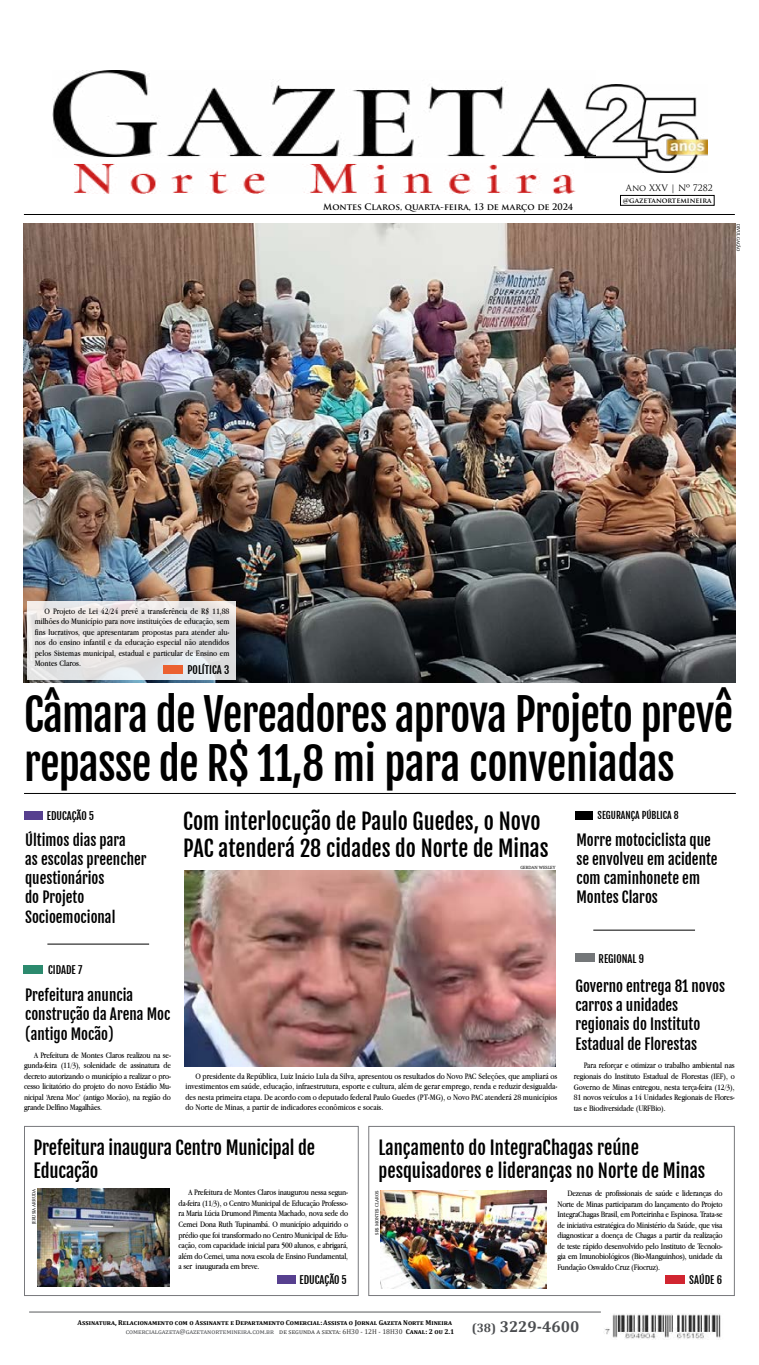
<style>
.page{position:relative;width:759px;height:1365px;background:#fff}
.page>*{position:absolute;margin:0;border:0;box-sizing:border-box;transform-origin:0 0}
.t1{font:43.75px/48.1px "Fjalla One";letter-spacing:-.02em;color:#000}
.t2{font:21.88px/27.1px "Fjalla One";color:#000}
.t3{font:18.38px/23.6px "Fjalla One";color:#000}
.t4{font:700 15.75px "Cambria";color:#4b4d50}
.t5{font:14.88px/19.2px "Fjalla One";color:#000}
.t6{font:700 12.25px "Cambria";color:#4b4d50}
.t7{font:10.5px "Fjalla One";color:#000}
.t8{font:9.62px "Fjalla One";color:#000}
.t9{font:8.75px/10.5px "Apple Garamond";letter-spacing:-.02em;color:#000;text-align:justify}
.t10{font:8.75px/10.5px "Apple Garamond";color:#000;text-align:right}
.t11{font:700 8.75px "Trajan Pro";color:#000}
.t12{font:8.75px "Trajan Pro";color:#000}
.t13{font:700 7px "Cambria";color:#000}
.t14{font:7px "Cambria";color:#333}
.t15{font:7px "Cambria";color:#4b4d50}
.t16{font:700 7px "Trajan Pro";color:#000}
.t17{font:4.38px "Andada";color:#000}
.s1{font-weight:700;color:#000}
</style>
<div class="page">
<hr style="left:29px;top:1311px;width:572px;height:1px;background:#58595b">
<img style="left:53px;top:70px;width:532px;height:124px">
<img style="left:585px;top:84px;width:122px;height:88px">
<div style="left:665px;top:1274px;width:19px;height:9px;background:#d12530"></div>
<div style="left:620px;top:195px;width:94px;height:10px;border:1px solid #000"></div>
<hr style="left:24px;top:214px;width:711px;height:1px;background:#000">
<img style="left:605px;top:1314px;width:116px;height:24px">
<hr style="left:24px;top:793px;width:712px;height:1px;background:#000">
<hr style="left:47px;top:943px;width:102px;height:1px;background:#000">
<div style="left:575px;top:953px;width:20px;height:9px;background:#747779"></div>
<div style="left:575px;top:810px;width:18px;height:9px;background:#000"></div>
<div style="left:24px;top:964px;width:19px;height:9px;background:#2c8a6e"></div>
<div style="left:368px;top:1125px;width:367px;height:170px;border:1px solid #78797d"></div>
<div style="left:24px;top:1125px;width:335px;height:170px;border:1px solid #78797d"></div>
<img style="left:380px;top:1190px;width:166px;height:98px">
<img style="left:37px;top:1188px;width:133px;height:98px">
<img style="left:24px;top:223px;width:711px;height:459px">
<div style="left:277px;top:1274px;width:18px;height:9px;background:#57408f"></div>
<div style="left:24px;top:810px;width:19px;height:9px;background:#57408f"></div>
<svg style="left:27px;top:600px;width:209px;height:79px;background:#e5e3e3"></svg>
<div style="left:163px;top:665px;width:20px;height:8px;background:#eb6130"></div>
<img style="left:185px;top:870px;width:371px;height:196px">
<hr style="left:593px;top:929px;width:102px;height:1px;background:#000">
<p class="t11" style="left:323px;top:201px;width:251px">Montes Claros, quarta-feira, 13 de março de 2024</p>
<p class="t12" style="left:626px;top:182px;width:89px">Ano XXV | Nº 7282</p>
<p class="t16" style="left:623px;top:196px;width:90px">@gazetanortemineira</p>
<p class="t17" style="left:741px;top:223px;width:30px;rotate:90deg">DIVULGAÇÃO</p>
<p class="t10" style="left:35px;top:605px;width:196px">O Projeto de Lei 42/24 prevê a transferência de $R 11,88 milhões do Município para nove instituições de educação, sem</p>
<p class="t10" style="left:35px;top:637px;width:196px">nos do ensino infantil e da educação especial não atendidos</p>
<p class="t10" style="left:35px;top:626px;width:196px">fins lucrativos, que apresentaram propostas para atender alu-</p>
<p class="t10" style="left:35px;top:647px;width:196px">pelos Sistemas municipal, estadual e particular de Ensino em</p>
<p class="t7" style="left:188px;top:663px;width:43px">POLÍTICA 3</p>
<p class="t10" style="left:35px;top:658px;width:48px">Montes Claros.</p>
<h1 class="t1" style="left:24px;top:691px;width:711px">Câmara de Vereadores aprova Projeto prevê repasse de $R 11,8 mi para conveniadas</h1>
<p class="t7" style="left:47px;top:809px;width:49px">EDUCAÇÃO 5</p>
<h3 class="t5" style="left:25px;top:830px;width:123px">Últimos dias para<br>as escolas preencher questionários<br>do Projeto<br>Socioemocional</h3>
<h2 class="t2" style="left:183px;top:807px;width:367px">Com interlocução de Paulo Guedes o, Novo<br>PAC atenderá 28 cidades do Norte de Minas</h2>
<p class="t17" style="left:520px;top:864px;width:37px">GERDAN WESLEY</p>
<p class="t7" style="left:48px;top:963px;width:36px">CIDADE 7</p>
<h3 class="t5" style="left:25px;top:985px;width:147px">Prefeitura anuncia construção da Arena Moc (antigo Mocão(</h3>
<p class="t9" style="left:34px;top:1049px;width:138px">A Prefeitura de Montes Claros realizou na se-</p>
<p class="t9" style="left:24px;top:1091px;width:148px">nicipal ‘Arena Moc’ (antigo Mocão ,) na região do</p>
<p class="t9" style="left:24px;top:1060px;width:148px">gunda-feira (11/3 ,) solenidade de assinatura de</p>
<p class="t9" style="left:24px;top:1070px;width:148px">decreto autorizando o município a realizar o pro-</p>
<p class="t9" style="left:24px;top:1102px;width:79px">grande Delfino Magalhães.</p>
<p class="t9" style="left:24px;top:1081px;width:148px">cesso licitatório do projeto do novo Estádio Mu-</p>
<p class="t10" style="left:195px;top:1070px;width:363px">O presidente da República, Luiz Inácio Lula da Silva, apresentou os resultados do Novo PAC Seleções, que ampliará os</p>
<p class="t10" style="left:186px;top:1091px;width:373px">des nesta primeira etapa. De acordo com o deputado federal Paulo Guedes (PT-MG o,) Novo PAC atenderá 28 municípios</p>
<p class="t10" style="left:186px;top:1080px;width:373px">investimentos em saúde, educação, infraestrutura, esporte e cultura, além de gerar emprego, renda e reduzir desigualda-</p>
<p class="t10" style="left:186px;top:1101px;width:199px">do Norte de Minas a, partir de indicadores econômicos e socais.</p>
<p class="t8" style="left:598px;top:809px;width:83px">SEGURANÇA PÚBLICA 8</p>
<h3 class="t5" style="left:576px;top:830px;width:143px">Morre motociclista que se envolveu em acidente com caminhonete em<br>Montes Claros</h3>
<p class="t7" style="left:599px;top:951px;width:47px">REGIONAL 9</p>
<h3 class="t5" style="left:575px;top:976px;width:151px">Governo entrega 81 novos carros a unidades regionais do Instituto<br>Estadual de Florestas</h3>
<p class="t9" style="left:574px;top:1060px;width:163px;text-indent:10px">Para reforçar e otimizar o trabalho ambiental nas regionais do Instituto Estadual de Florestas (IEF o,)<br>Governo de Minas entregou, nesta terça-feira )12/3 ,(</p>
<p class="t9" style="left:574px;top:1102px;width:94px">tas e Biodiversidade (URFBio .(</p>
<p class="t9" style="left:574px;top:1091px;width:163px">81 novos veículos a 14 Unidades Regionais de Flores-</p>
<h3 class="t3" style="left:33px;top:1135px;width:283px">Prefeitura inaugura Centro Municipal de<br>Educação</h3>
<p class="t17" style="left:32px;top:1224px;width:37px;rotate:-90deg">JERUSIA ARRUDA</p>
<p class="t9" style="left:188px;top:1187px;width:161px">A Prefeitura de Montes Claros inaugurou nessa segun-</p>
<p class="t9" style="left:179px;top:1218px;width:171px">Cemei Dona Ruth Tupinambá O. município adquirido o</p>
<p class="t9" style="left:179px;top:1239px;width:171px">cação, com capacidade inicial para 500 alunos e, abrigará,</p>
<p class="t9" style="left:179px;top:1197px;width:171px">da-feira (11/3 o,) Centro Municipal de Educação Professo-</p>
<p class="t9" style="left:179px;top:1208px;width:171px">ra Maria Lúcia Drumond Pimenta Machado, nova sede do</p>
<p class="t9" style="left:179px;top:1229px;width:171px">prédio que foi transformado no Centro Municipal de Edu-</p>
<p class="t9" style="left:179px;top:1250px;width:171px">além do Cemei, uma nova escola de Ensino Fundamental, a ser inaugurada em breve.</p>
<p class="t7" style="left:299px;top:1273px;width:49px">EDUCAÇÃO 5</p>
<h3 class="t3" style="left:379px;top:1135px;width:328px">Lançamento do IntegraChagas reúne pesquisadores e lideranças no Norte de Minas</h3>
<p class="t17" style="left:374px;top:1234px;width:46px;rotate:-90deg">SRS MONTES CLAROS</p>
<p class="t9" style="left:557px;top:1187px;width:167px;text-indent:10px">Dezenas de profissionais de saúde e lideranças do Norte de Minas participaram do lançamento do Projeto IntegraChagas Brasil em, Porteirinha e Espinosa. Trata s e&shy;de iniciativa estratégica do Ministério da Saúde, que visa diagnosticar a doença de Chagas a partir da realização</p>
<p class="t9" style="left:557px;top:1250px;width:167px">gia em Imunobiológicos (Bio-Manguinhos ,) unidade da</p>
<p class="t9" style="left:557px;top:1240px;width:167px">de teste rápido desenvolvido pelo Instituto de Tecnolo-</p>
<p class="t9" style="left:557px;top:1261px;width:104px">Fundação Oswaldo Cruz (Fiocruz .(</p>
<p class="t7" style="left:689px;top:1273px;width:34px">SAÚDE 6</p>
<p class="t13" style="left:78px;top:1317px;width:376px">Assinatura, Relacionamento com o Assinante e Departamento Comercial:Assista o Jornal Gazeta Norte Mineira</p>
<h3 class="t4" style="left:500px;top:1314px;width:81px">3229-4600</h3>
<h3 class="t6" style="left:472px;top:1318px;width:26px">(38)</h3>
<p class="t15" style="left:126px;top:1326px;width:150px">comercialgazeta@gazetanortemineira.com.br</p>
<p class="t14" style="left:279px;top:1326px;width:177px">de segunda a sexta H6: 30 - 12H - 18H30 <span class="s1">Canal 2: ou 2.1</span></p>
</div>
